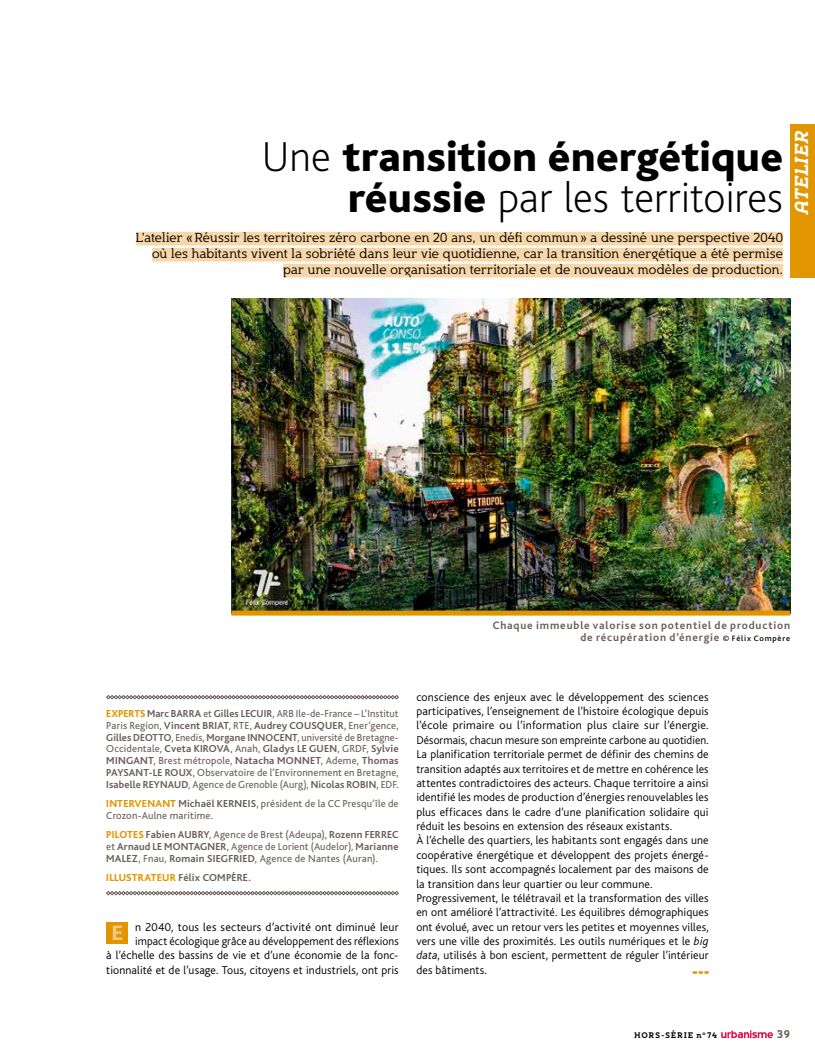
<style>
.page{position:relative;width:815px;height:1063px;background:#fff}
.page>*{position:absolute;margin:0;border:0;box-sizing:border-box;transform-origin:0 0}
.ATELIER_titre_1{font:800 43.75px/41.2px "Bliss";letter-spacing:.01em;color:#000;text-align:right}
.t1{font:800 21.88px "Bliss";color:#f3c785;scale:1.14 1}
.t2{font:italic 700 18.75px "Egon";color:#fff}
.ATELIER_chapo_1{font:300 13px "Egon";letter-spacing:.015em;color:#000}
.COURANT_texte{font:300 11.88px/14.4px "Bliss";letter-spacing:.01em;color:#000;text-align:justify}
.COURANT_légende{font:700 11.25px/12.5px "Bliss";letter-spacing:.075em;color:#695f58;text-align:right}
.t3{font:700 11.25px "Egon";color:#695f58}
.ATELIER_présentation{font:10.62px/11.9px "Bliss";letter-spacing:.01em;color:#695f58;text-align:justify}
.ATELIER_présentation-2{font:700 10.62px "Bliss";letter-spacing:.015em;color:#695f58}
.t4{font:700 8.12px "Egon";letter-spacing:.095em;color:#000}
.s1{font-weight:200}
.s2{font-weight:500;font-size:8.12px;color:#000}
.s3{font-weight:800;color:#e19600}
.s4{font-weight:700}
.s5{font-style:italic}
</style>
<div class="page">
<svg style="left:721px;top:1030px;width:52px;height:8px"></svg>
<div style="left:790px;top:124px;width:25px;height:154px;background:#e19600"></div>
<svg style="left:106px;top:695px;width:293px;height:4px"></svg>
<svg style="left:106px;top:891px;width:293px;height:4px"></svg>
<div style="left:106px;top:922px;width:22px;height:22px;background:#e19600"></div>
<svg style="left:693px;top:971px;width:16px;height:3px"></svg>
<div style="left:136px;top:232px;width:647px;height:14px;background:#f7d7a7"></div>
<div style="left:152px;top:248px;width:631px;height:14px;background:#f7d7a7"></div>
<div style="left:283px;top:264px;width:500px;height:14px;background:#f7d7a7"></div>
<img style="left:231px;top:299px;width:559px;height:312px">
<div style="left:231px;top:611px;width:559px;height:5px;background:#e19600"></div>
<p class="ATELIER_titre_1" style="left:262px;top:137px;width:523px"><span class="s1">Une</span> transition énergétique réussie <span class="s1">par les territoires</span></p>
<p class="ATELIER_chapo_1" style="left:136px;top:230px;width:649px">L’atelier « Réussir les territoires zéro carbone en 20 ans, un défi commun » a dessiné une perspective 2040</p>
<p class="ATELIER_chapo_1" style="left:152px;top:246px;width:633px">où les habitants vivent la sobriété dans leur vie quotidienne, car la transition énergétique a été permise</p>
<p class="ATELIER_chapo_1" style="left:283px;top:262px;width:502px">par une nouvelle organisation territoriale et de nouveaux modèles de production.</p>
<h3 class="t2" style="left:790px;top:215px;width:85px;rotate:-90deg">ATELIER</h3>
<p class="COURANT_légende" style="left:493px;top:619px;width:299px">Chaque immeuble valorise son potentiel de production de récupération d’énergie <span class="s2">© Félix Compère</span></p>
<p class="ATELIER_présentation" style="left:106px;top:708px;width:294px"><span class="s3">EXPERTS</span> <span class="s4">Marc BARRA</span> et <span class="s4">Gilles LECUIR</span>, ARB Ile-de-France – L’Institut Paris Region, <span class="s4">Vincent BRIAT</span>, RTE, <span class="s4">Audrey COUSQUER</span>, Ener’gence, <span class="s4">Gilles DEOTTO</span>, Enedis, <span class="s4">Morgane INNOCENT</span>, université de Bretagne-Occidentale, <span class="s4">Cveta KIROVA</span>, Anah, <span class="s4">Gladys LE GUEN</span>, GRDF, <span class="s4">Sylvie MINGANT</span>, Brest métropole, <span class="s4">Natacha MONNET</span>, Ademe, <span class="s4">Thomas PAYSANT-LE ROUX</span>, Observatoire de l’Environnement en Bretagne, <span class="s4">Isabelle REYNAUD</span>, Agence de Grenoble (Aurg), <span class="s4">Nicolas ROBIN</span>, EDF.</p>
<p class="ATELIER_présentation" style="left:106px;top:798px;width:294px"><span class="s3">INTERVENANT</span> <span class="s4">Michaël KERNEIS</span>, président de la CC Presqu’île de<br>Crozon-Aulne maritime.</p>
<p class="ATELIER_présentation" style="left:106px;top:829px;width:294px"><span class="s3">PILOTES</span> <span class="s4">Fabien AUBRY</span>, Agence de Brest (Adeupa), <span class="s4">Rozenn FERREC </span>et <span class="s4">Arnaud LE MONTAGNER</span>, Agence de Lorient (Audelor), <span class="s4">Marianne MALEZ</span>, Fnau, <span class="s4">Romain SIEGFRIED</span>, Agence de Nantes (Auran).</p>
<p class="ATELIER_présentation-2" style="left:106px;top:872px;width:146px"><span class="s3">ILLUSTRATEUR</span> Félix COMPÈRE.</p>
<p class="COURANT_texte" style="left:106px;top:920px;width:294px;text-align:right">n 2040, tous les secteurs d’activité ont diminué leur impact écologique grâce au développement des réflexions<br>à l’échelle des bassins de vie et d’une économie de la fonc&shy;tionnalité et de l’usage. Tous, citoyens et industriels, ont pris</p>
<p class="t1" style="left:111px;top:922px;width:12px">E</p>
<p class="COURANT_texte" style="left:416px;top:690px;width:294px">conscience des enjeux avec le développement des sciences participatives, l’enseignement de l’histoire écologique depuis l’école primaire ou l’information plus claire sur l’énergie.<br>Désormais, chacun mesure son empreinte carbone au quotidien.</p>
<p class="COURANT_texte" style="left:416px;top:747px;width:294px">La planification territoriale permet de définir des chemins de transition adaptés aux territoires et de mettre en cohérence les attentes contradictoires des acteurs. Chaque territoire a ainsi identifié les modes de production d’énergies renouvelables les plus efficaces dans le cadre d’une planification solidaire qui réduit les besoins en extension des réseaux existants.</p>
<p class="COURANT_texte" style="left:416px;top:834px;width:294px">À l’échelle des quartiers, les habitants sont engagés dans une coopérative énergétique et développent des projets énergé&shy;tiques. Ils sont accompagnés localement par des maisons de la transition dans leur quartier ou leur commune.</p>
<p class="COURANT_texte" style="left:416px;top:891px;width:294px">Progressivement, le télétravail et la transformation des villes en ont amélioré l’attractivité. Les équilibres démographiques ont évolué, avec un retour vers les petites et moyennes villes, vers une ville des proximités. Les outils numériques et le <span class="s5">big data</span>, utilisés à bon escient, permettent de réguler l’intérieur des bâtiments.</p>
<p class="t4" style="left:634px;top:1030px;width:85px">HORS-SÉRIE n<sup>o</sup> 74</p>
<p class="t3" style="left:777px;top:1027px;width:15px">39</p>
</div>
